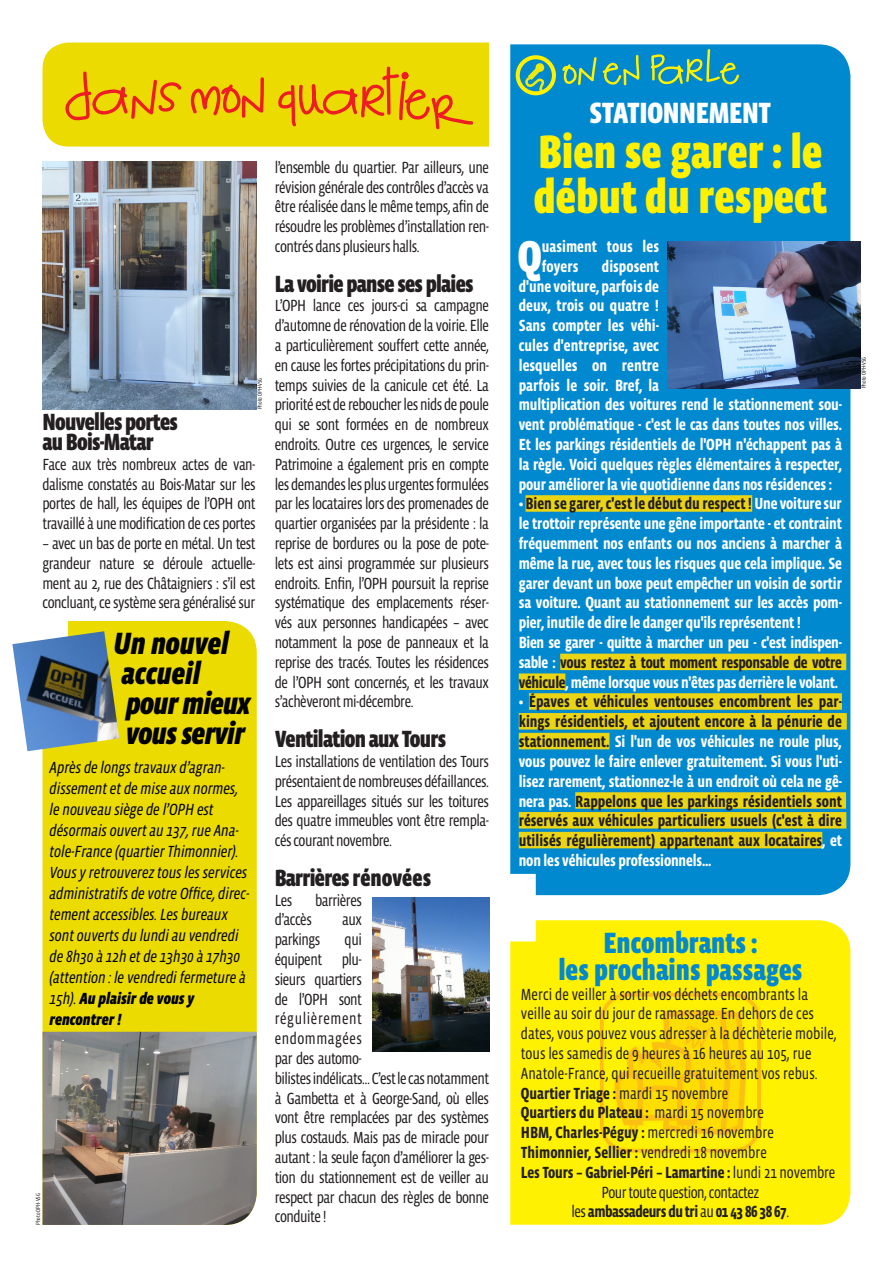
<style>
.page{position:relative;width:893px;height:1263px;background:#fff}
.page>*{position:absolute;margin:0;border:0;box-sizing:border-box;transform-origin:0 0}
.t1{font:900 48px/45px "Vista Sans Nar OT";color:#fff101}
.t2{font:900 45.75px "Vista Sans Nar OT";color:#fff}
.t3{font:italic 900 31.5px "Vista Sans Nar OT";letter-spacing:-.02em;color:#000001}
.t4{font:italic 900 31.5px "Vista Sans Nar OT";color:#000001}
.t5{font:900 30px "Vista Sans Nar OT";color:#0089cf}
.t6{font:900 30px "Vista Sans Nar OT";letter-spacing:-.01em;color:#fff}
.t7{font:900 24px "Vista Sans Nar OT";letter-spacing:-.03em;color:#231f20}
.t8{font:16.5px/19.8px "Vista Sans Nar OT";letter-spacing:-.03em;color:#231f20;text-align:justify}
.t9{font:700 16.5px/19.8px "Vista Sans Nar OT";letter-spacing:-.01em;color:#fff}
.t10{font:700 16.5px/19.8px "Vista Sans Nar OT";letter-spacing:-.01em;color:#231f20;text-align:justify}
.t11{font:italic 16.5px/21px "Vista Sans Nar OT";color:#000001}
.t12{font:16.5px/19.8px "Vista Sans Nar OT";color:#231f20}
.t13{font:700 16.5px "Vista Sans Nar OT";letter-spacing:-.03em;color:#231f20}
.t14{font:italic 900 16.5px "Vista Sans Nar OT";color:#000001}
.t15{font:6px "Vista Sans Nar OT";color:#231f20}
.s1{font-weight:900}
.s2{color:#231f20}
.s3{color:#fff}
.s4{font-weight:400}
</style>
<div class="page">
<div style="left:43px;top:43px;width:446px;height:104px;background:#ebdb01"></div>
<svg style="left:66px;top:71px;width:116px;height:49px;background:#ebb407"></svg>
<svg style="left:190px;top:77px;width:74px;height:41px;background:#eba809"></svg>
<svg style="left:277px;top:66px;width:195px;height:64px;background:#ebba06"></svg>
<div style="left:510px;top:44px;width:340px;height:851px;background:#0089cf"></div>
<svg style="left:562px;top:55px;width:78px;height:31px;background:#369fa2"></svg>
<svg style="left:650px;top:49px;width:89px;height:37px;background:#379fa2"></svg>
<svg style="left:525px;top:63px;width:21px;height:32px"></svg>
<div style="left:516px;top:55px;width:40px;height:40px;border:4px solid #fff101;border-radius:50%"></div>
<div style="left:510px;top:920px;width:340px;height:305px;background:#fff101"></div>
<img style="left:601px;top:992px;width:159px;height:161px">
<div style="left:525px;top:495px;width:227px;height:17px;background:#e9d416"></div>
<div style="left:560px;top:654px;width:286px;height:16px;background:#e9d416"></div>
<div style="left:519px;top:673px;width:46px;height:17px;background:#e9d416"></div>
<div style="left:529px;top:693px;width:313px;height:17px;background:#e9d416"></div>
<div style="left:519px;top:713px;width:328px;height:16px;background:#e9d416"></div>
<div style="left:519px;top:733px;width:90px;height:16px;background:#e9d416"></div>
<div style="left:575px;top:792px;width:271px;height:17px;background:#e9d416"></div>
<div style="left:519px;top:812px;width:327px;height:16px;background:#e9d416"></div>
<div style="left:519px;top:832px;width:303px;height:16px;background:#e9d416"></div>
<img style="left:43px;top:161px;width:214px;height:248px">
<img style="left:372px;top:897px;width:117px;height:154px">
<img style="left:668px;top:241px;width:193px;height:147px">
<div style="left:43px;top:621px;width:214px;height:411px;background:#ebdb01"></div>
<img style="left:43px;top:1032px;width:214px;height:193px">
<img style="left:12px;top:631px;width:107px;height:120px">
<p class="t15" style="left:257px;top:409px;width:33px;rotate:-90deg">Photo OPH-VSG</p>
<p class="t7" style="left:43px;top:410px;width:137px">Nouvelles portes</p>
<p class="t7" style="left:43px;top:430px;width:113px">au Bois-Matar</p>
<p class="t8" style="left:43px;top:455px;width:215px">Face aux très nombreux actes de van&shy;dalisme constatés au Bois-Matar sur les portes de hall, les équipes de l’OPH ont travaillé à une modification de ces portes</p>
<p class="t8" style="left:43px;top:534px;width:215px">– avec un bas de porte en métal. Un test grandeur nature se déroule actuelle&shy;ment au 2, rue des Châtaigniers : s’il est concluant, ce système sera généralisé sur</p>
<p class="t4" style="left:113px;top:627px;width:117px">Un nouvel</p>
<p class="t4" style="left:122px;top:657px;width:80px">accueil</p>
<p class="t3" style="left:126px;top:687px;width:126px">pour mieux</p>
<p class="t3" style="left:126px;top:717px;width:120px">vous servir</p>
<p class="t11" style="left:50px;top:757px;width:201px">Après de longs travaux d’agran&shy;dissement et de mise aux normes, le nouveau siège de l’OPH est désormais ouvert au 137, rue Ana&shy;tole-France (quartier Thimonnier).<br>Vous y retrouverez tous les services administratifs de votre Office, direc&shy;tement accessibles. Les bureaux sont ouverts du lundi au vendredi de 8h30 à 12h et de 13h30 à 17h30 (attention : le vendredi fermeture à 15h). <span class="s1">Au plaisir de vous y</span></p>
<p class="t14" style="left:50px;top:1010px;width:73px">rencontrer !</p>
<p class="t15" style="left:35px;top:1225px;width:33px;rotate:-90deg">Photo OPH-VSG</p>
<p class="t8" style="left:275px;top:158px;width:216px">l’ensemble du quartier. Par ailleurs, une révision générale des contrôles d’accès va être réalisée dans le même temps, afin de résoudre les problèmes d’installation ren&shy;contrés dans plusieurs halls.</p>
<p class="t7" style="left:275px;top:271px;width:200px">La voirie panse ses plaies</p>
<p class="t8" style="left:275px;top:296px;width:216px">L’OPH lance ces jours-ci sa campagne d’automne de rénovation de la voirie. Elle a particulièrement souffert cette année, en cause les fortes précipitations du prin&shy;temps suivies de la canicule cet été. La priorité est de reboucher les nids de poule qui se sont formées en de nombreux endroits. Outre ces urgences, le service Patrimoine a également pris en compte les demandes les plus urgentes formulées par les locataires lors des promenades de quartier organisées par la présidente : la reprise de bordures ou la pose de pote&shy;lets est ainsi programmée sur plusieurs endroits. Enfin, l’OPH poursuit la reprise systématique des emplacements réser&shy;vés aux personnes handicapées – avec notamment la pose de panneaux et la reprise des tracés. Toutes les résidences de l’OPH sont concernés, et les travaux s’achèveront mi-décembre.</p>
<p class="t7" style="left:275px;top:727px;width:173px">Ventilation aux Tours</p>
<p class="t8" style="left:275px;top:752px;width:216px">Les installations de ventilation des Tours présentaient de nombreuses défaillances.<br>Les appareillages situés sur les toitures des quatre immeubles vont être rempla&shy;cés courant novembre.</p>
<p class="t7" style="left:275px;top:865px;width:158px">Barrières rénovées</p>
<p class="t8" style="left:275px;top:890px;width:19px">Les</p>
<p class="t8" style="left:315px;top:890px;width:48px">barrières</p>
<p class="t8" style="left:275px;top:910px;width:39px">d’accès</p>
<p class="t8" style="left:342px;top:910px;width:21px">aux</p>
<p class="t8" style="left:275px;top:930px;width:47px">parkings</p>
<p class="t8" style="left:275px;top:930px;width:216px;text-align:left;text-indent:70px">qui<br>équipent plu-<br>sieurs quartiers<br>de l’OPH sont<br>régulièrement<br>endommagées<br>par des automo-<br>bilistes indélicats… C’est le cas notamment à Gambetta et à George-Sand, où elles vont être remplacées par des systèmes plus costauds. Mais pas de miracle pour autant : la seule façon d’améliorer la ges&shy;tion du stationnement est de veiller au respect par chacun des règles de bonne conduite !</p>
<p class="t6" style="left:589px;top:98px;width:183px">STATIONNEMENT</p>
<p class="t1" style="left:534px;top:131px;width:295px">Bien se garer : le début du respect</p>
<p class="t2" style="left:518px;top:233px;width:25px">Q</p>
<p class="t9" style="left:542px;top:237px;width:119px">uasiment tous les foyers</p>
<p class="t9" style="left:519px;top:257px;width:325px;text-indent:83px">disposent<br>d'une voiture, parfois de<br>deux, trois ou quatre !<br>Sans compter les véhi-<br>cules d'entreprise, avec<br>lesquelles on rentre<br>parfois le soir. Bref, la<br>multiplication des voitures rend le stationnement sou&shy;vent problématique - c'est le cas dans toutes nos villes.<br>Et les parkings résidentiels de l'OPH n'échappent pas à la règle. Voici quelques règles élémentaires à respecter, pour améliorer la vie quotidienne dans nos résidences :</p>
<p class="t9" style="left:519px;top:494px;width:325px;text-align:justify">• <span class="s2">Bien se garer, c'est le début du respect !</span> Une voiture sur le trottoir représente une gêne importante - et contraint fréquemment nos enfants ou nos anciens à marcher à même la rue, avec tous les risques que cela implique. Se garer devant un boxe peut empêcher un voisin de sortir sa voiture. Quant au stationnement sur les accès pom&shy;pier, inutile de dire le danger qu'ils représentent !</p>
<p class="t9" style="left:519px;top:633px;width:325px;text-align:justify">Bien se garer - quitte à marcher un peu - c'est indispen&shy;sable : <span class="s2">vous restez à tout moment responsable de votre véhicule</span>, même lorsque vous n'êtes pas derrière le volant.</p>
<p class="t10" style="left:519px;top:692px;width:325px"><span class="s3">•</span> Épaves et véhicules ventouses encombrent les par&shy;kings résidentiels, et ajoutent encore à la pénurie de stationnement. <span class="s3">Si l'un de vos véhicules ne roule plus, vous pouvez le faire enlever gratuitement. Si vous l'uti&shy;lisez rarement, stationnez-le à un endroit où cela ne gê&shy;nera pas.</span> Rappelons que les parkings résidentiels sont réservés aux véhicules particuliers usuels (c'est à dire utilisés régulièrement) appartenant aux locataires<span class="s3">, et non les véhicules professionnels...</span></p>
<p class="t15" style="left:861px;top:388px;width:33px;rotate:-90deg">Photo OPH-VSG</p>
<p class="t5" style="left:603px;top:927px;width:156px">Encombrants :</p>
<p class="t5" style="left:558px;top:954px;width:246px">les prochains passages</p>
<p class="t12" style="left:521px;top:984px;width:317px">Merci de veiller à sortir vos déchets encombrants la veille au soir du jour de ramassage. En dehors de ces dates, vous pouvez vous adresser à la déchèterie mobile, tous les samedis de 9 heures à 16 heures au 105, rue Anatole-France, qui recueille gratuitement vos rebus.</p>
<p class="t10" style="left:521px;top:1083px;width:209px">Quartier Triage : <span class="s4">mardi 15 novembre</span></p>
<p class="t10" style="left:521px;top:1103px;width:245px">Quartiers du Plateau : <span class="s4">mardi 15 novembre</span></p>
<p class="t10" style="left:521px;top:1123px;width:254px">HBM, Charles-Péguy : <span class="s4">mercredi 16 novembre</span></p>
<p class="t10" style="left:521px;top:1143px;width:247px">Thimonnier, Sellier : <span class="s4">vendredi 18 novembre</span></p>
<p class="t10" style="left:521px;top:1163px;width:316px">Les Tours – Gabriel-Péri – Lamartine : <span class="s4">lundi 21 novembre</span></p>
<p class="t8" style="left:601px;top:1182px;width:159px">Pour toute question, contactez</p>
<p class="t13" style="left:571px;top:1203px;width:219px"><span class="s4">les</span> ambassadeurs du tri <span class="s4">au</span> 01 43 86 38 67<span class="s4">.</span></p>
</div>
